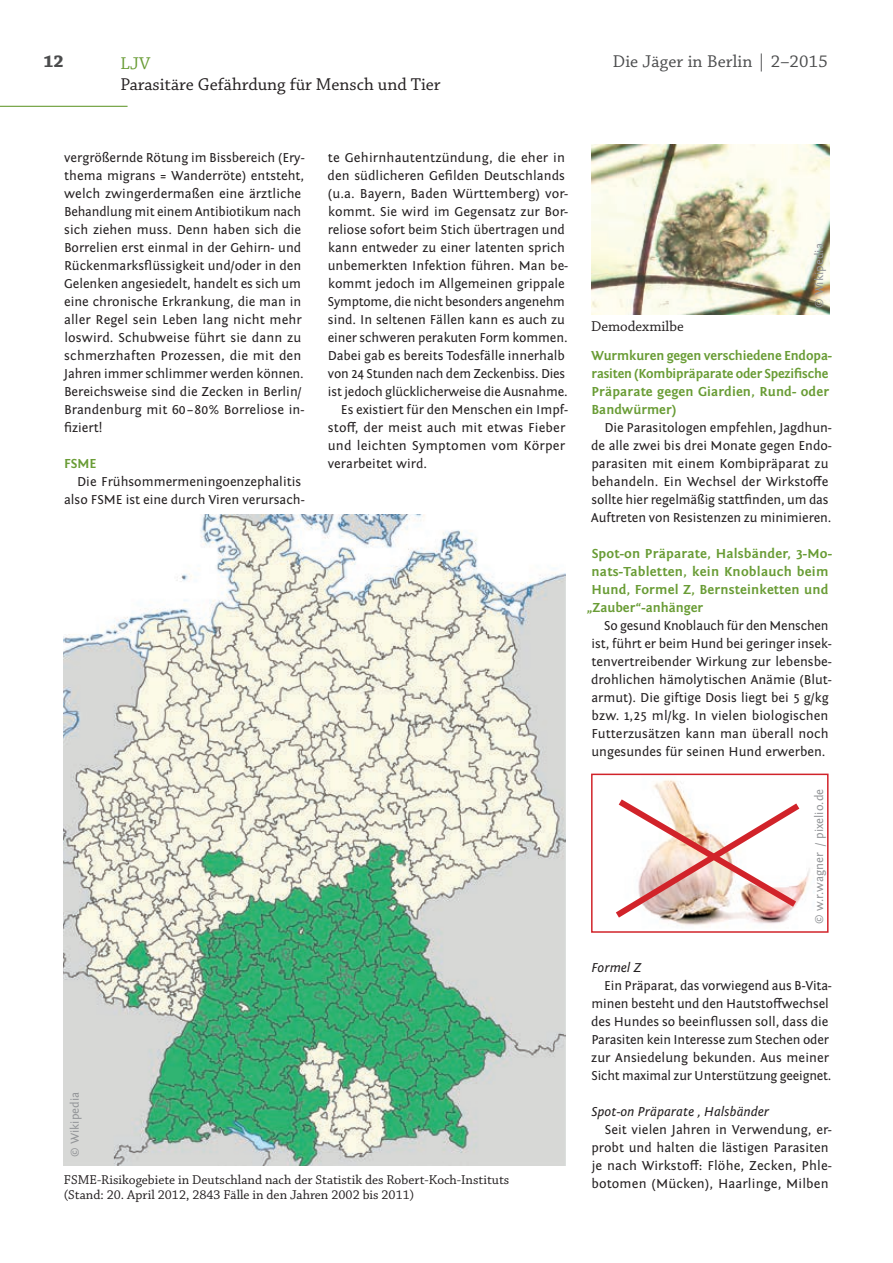
<style>
.page{position:relative;width:893px;height:1263px;background:#fff}
.page>*{position:absolute;margin:0;border:0;box-sizing:border-box;transform-origin:0 0}
.t1{font:18px "Chaparral Pro";color:#231f20}
.t2{font:18px "Chaparral Pro";letter-spacing:.01em;color:#4b4c4d}
.t3{font:18px "Chaparral Pro";color:#699c35}
.t4{font:700 18px "Chaparral Pro";color:#4b4c4d}
.t5{font:15px "Chaparral Pro";color:#231f20}
.t6{font:13.5px/18px "Fontin Sans";color:#231f20}
.t7{font:700 13.5px/18px "Fontin Sans";letter-spacing:.01em;color:#699c35}
.t8{font:13.5px/15px "Chaparral Pro";color:#231f20}
.t9{font:italic 13.5px "Fontin Sans";color:#231f20}
.t10{font:12px "Fontin Sans";color:#939598}
</style>
<div class="page">
<hr style="left:0;top:106px;width:128px;height:1px;background:#699c35">
<img style="left:591px;top:144px;width:238px;height:171px">
<img style="left:653px;top:780px;width:157px;height:146px">
<div style="left:591px;top:774px;width:237px;height:159px;border:2px solid #d1232a"></div>
<svg style="left:616px;top:794px;width:190px;height:129px"></svg>
<img style="left:64px;top:515px;width:502px;height:650px">
<h1 class="t4" style="left:44px;top:51px;width:22px">12</h1>
<h1 class="t2" style="left:613px;top:52px;width:217px">Die Jäger in Berlin | 2–2015</h1>
<h1 class="t3" style="left:120px;top:53px;width:31px">LJV</h1>
<h1 class="t1" style="left:120px;top:75px;width:322px">Parasitäre Gefährdung für Mensch und Tier</h1>
<p class="t6" style="left:64px;top:149px;width:242px">vergrößernde Rötung im Bissbereich (Ery&shy;thema migrans = Wanderröte) entsteht, welch zwingerdermaßen eine ärztliche Behandlung mit einem Antibiotikum nach sich ziehen muss. Denn haben sich die Borrelien erst einmal in der Gehirn- und Rückenmarksflüssigkeit und/oder in den Gelenken angesiedelt, handelt es sich um eine chronische Erkrankung, die man in aller Regel sein Leben lang nicht mehr loswird. Schubweise führt sie dann zu schmerzhaften Prozessen, die mit den Jahren immer schlimmer werden können.<br>Bereichsweise sind die Zecken in Berlin/ Brandenburg mit 60–80% Borreliose in&shy;fiziert!</p>
<p class="t7" style="left:64px;top:455px;width:34px">FSME</p>
<p class="t6" style="left:64px;top:473px;width:242px;text-align:right">Die Frühsommermeningoenzephalitis also FSME ist eine durch Viren verursach-</p>
<p class="t6" style="left:328px;top:149px;width:239px">te Gehirnhautentzündung, die eher in</p>
<p class="t6" style="left:328px;top:167px;width:239px">den südlicheren Gefilden Deutschlands</p>
<p class="t6" style="left:328px;top:185px;width:242px">(u.a. Bayern, Baden Württemberg) vor-</p>
<p class="t6" style="left:328px;top:203px;width:242px">kommt. Sie wird im Gegensatz zur Bor-</p>
<p class="t6" style="left:328px;top:221px;width:239px">reliose sofort beim Stich übertragen und</p>
<p class="t6" style="left:328px;top:239px;width:238px">kann entweder zu einer latenten sprich</p>
<p class="t6" style="left:328px;top:257px;width:242px">unbemerkten Infektion führen. Man be-</p>
<p class="t6" style="left:328px;top:275px;width:238px">kommt jedoch im Allgemeinen grippale</p>
<p class="t6" style="left:328px;top:293px;width:239px">Symptome, die nicht besonders angenehm</p>
<p class="t6" style="left:328px;top:311px;width:238px">sind. In seltenen Fällen kann es auch zu</p>
<p class="t6" style="left:328px;top:329px;width:241px">einer schweren perakuten Form kommen.</p>
<p class="t6" style="left:328px;top:347px;width:239px">Dabei gab es bereits Todesfälle innerhalb</p>
<p class="t6" style="left:328px;top:365px;width:239px">von 24 Stunden nach dem Zeckenbiss. Dies</p>
<p class="t6" style="left:328px;top:383px;width:241px">ist jedoch glücklicherweise die Ausnahme.</p>
<p class="t6" style="left:341px;top:401px;width:229px">Es existiert für den Menschen ein Impf-</p>
<p class="t6" style="left:328px;top:419px;width:239px">stoff, der meist auch mit etwas Fieber</p>
<p class="t6" style="left:328px;top:437px;width:239px">und leichten Symptomen vom Körper</p>
<p class="t6" style="left:328px;top:455px;width:101px">verarbeitet wird.</p>
<p class="t10" style="left:68px;top:1157px;width:66px;rotate:-90deg">© Wikipedia</p>
<p class="t8" style="left:64px;top:1173px;width:447px">FSME-Risikogebiete in Deutschland nach der Statistik des Robert-Koch-Instituts (Stand: 20. April 2012, 2843 Fälle in den Jahren 2002 bis 2011)</p>
<p class="t5" style="left:591px;top:318px;width:94px">Demodexmilbe</p>
<p class="t10" style="left:812px;top:308px;width:66px;rotate:-90deg">© Wikipedia</p>
<p class="t7" style="left:591px;top:347px;width:242px">Wurmkuren gegen verschiedene Endopa&shy;rasiten (Kombipräparate oder Spezifische Präparate gegen Giardien, Rund- oder Bandwürmer)</p>
<p class="t6" style="left:591px;top:419px;width:242px;text-indent:13px">Die Parasitologen empfehlen, Jagdhun&shy;de alle zwei bis drei Monate gegen Endo&shy;parasiten mit einem Kombipräparat zu behandeln. Ein Wechsel der Wirkstoffe sollte hier regelmäßig stattfinden, um das Auftreten von Resistenzen zu minimieren.</p>
<p class="t7" style="left:592px;top:545px;width:242px">Spot-on Präparate, Halsbänder, 3-Mo-</p>
<p class="t7" style="left:592px;top:563px;width:238px">nats-Tabletten, kein Knoblauch beim</p>
<p class="t7" style="left:591px;top:581px;width:238px">Hund, Formel Z, Bernsteinketten und</p>
<p class="t7" style="left:586px;top:599px;width:118px">„Zauber“-anhänger</p>
<p class="t6" style="left:591px;top:617px;width:242px;text-indent:13px">So gesund Knoblauch für den Menschen ist, führt er beim Hund bei geringer insek&shy;tenvertreibender Wirkung zur lebensbe&shy;drohlichen hämolytischen Anämie (Blut&shy;armut). Die giftige Dosis liegt bei 5 g/kg bzw. 1,25 ml/kg. In vielen biologischen Futterzusätzen kann man überall noch ungesundes für seinen Hund erwerben.</p>
<p class="t10" style="left:812px;top:924px;width:136px;rotate:-90deg">© w.r.wagner / pixelio.de</p>
<p class="t9" style="left:591px;top:960px;width:51px">Formel Z</p>
<p class="t6" style="left:591px;top:977px;width:242px;text-indent:13px">Ein Präparat, das vorwiegend aus B-Vita&shy;minen besteht und den Hautstoffwechsel des Hundes so beeinflussen soll, dass die Parasiten kein Interesse zum Stechen oder zur Ansiedelung bekunden. Aus meiner Sicht maximal zur Unterstützung geeignet.</p>
<p class="t9" style="left:591px;top:1104px;width:179px">Spot-on Präparate , Halsbänder</p>
<p class="t6" style="left:591px;top:1121px;width:242px;text-indent:13px">Seit vielen Jahren in Verwendung, er&shy;probt und halten die lästigen Parasiten je nach Wirkstoff: Flöhe, Zecken, Phle&shy;botomen (Mücken), Haarlinge, Milben</p>
</div>
